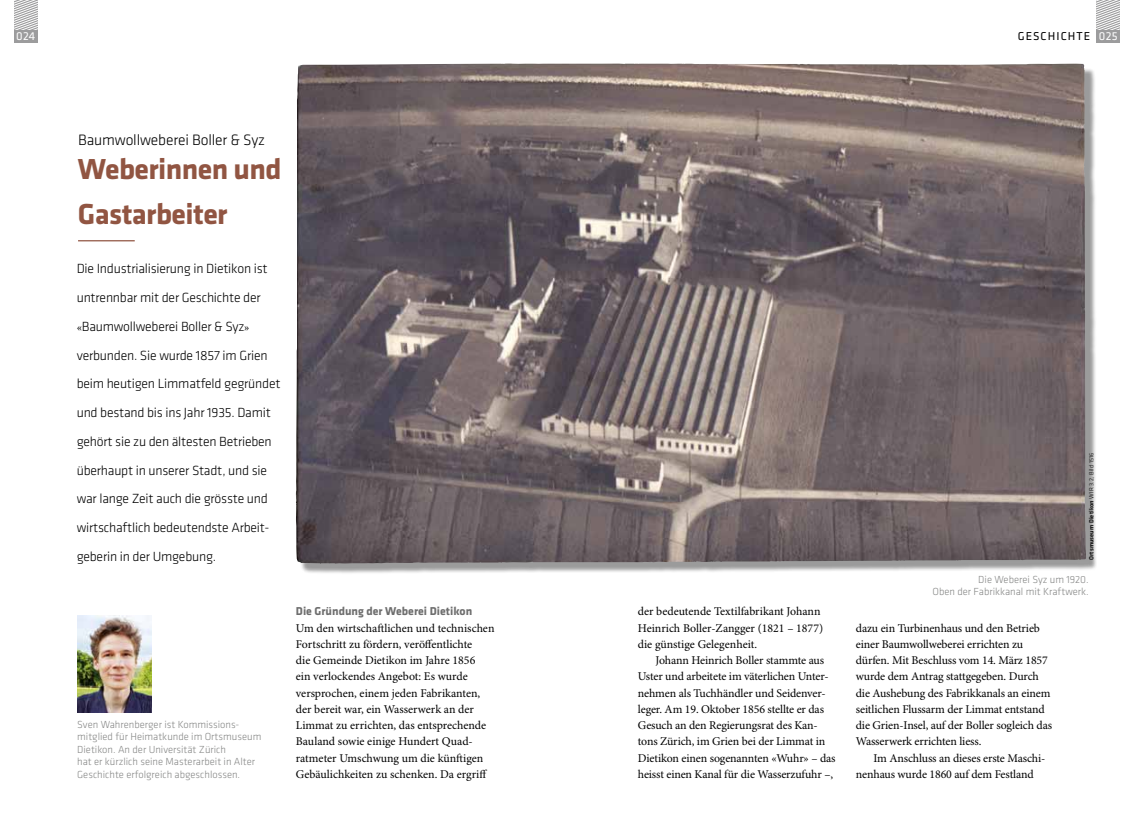
<style>
.page{position:relative;width:1134px;height:833px;background:#fff}
.page>*{position:absolute;margin:0;border:0;box-sizing:border-box;transform-origin:0 0}
.t1{font:30px/45px "Klavika Basic Bold 2";letter-spacing:-.02em;color:#915542}
.t2{font:300 15.62px "Klavika Basic";letter-spacing:-.01em;color:#000}
.t3{font:300 13.75px/28.8px "Klavika Basic";letter-spacing:-.015em;color:#000}
.t4{font:11.88px/16.2px "Minion Pro Regular 2";letter-spacing:-.01em;color:#000}
.t5{font:11.88px "Klavika Basic Bold 2";color:#6e6e6e}
.t6{font:11.88px "Klavika Basic";letter-spacing:.09em;color:#000}
.t7{font:11.88px "Klavika Basic";color:#fff}
.t8{font:300 10.62px/12.5px "Klavika Basic";color:#868786}
.t9{font:500 6.25px "Klavika Basic";letter-spacing:.02em;color:#000}
.s1{color:#fff}
.s2{font-family:"Minion Pro Regular 2";font-weight:400;font-size:11.88px}
.s3{font-weight:300}
</style>
<div class="page">
<svg style="left:14px;top:0;width:23px;height:30px"></svg>
<div style="left:14px;top:30px;width:23px;height:13px;background:#9c9c9d"></div>
<svg style="left:1097px;top:0;width:23px;height:30px"></svg>
<div style="left:1097px;top:30px;width:23px;height:13px;background:#9c9c9d"></div>
<hr style="left:78px;top:240px;width:57px;height:1px;background:#915542">
<img style="left:78px;top:615px;width:74px;height:98px">
<div style="left:299px;top:67px;width:798px;height:508px;background:#000;opacity:.4"></div>
<img style="left:296px;top:64px;width:790px;height:500px">
<p class="t7" style="left:16px;top:28px;width:20px">024</p>
<p class="t6" style="left:1018px;top:28px;width:102px">GESCHICHTE <span class="s1">025</span></p>
<h2 class="t2" style="left:78px;top:131px;width:188px">Baumwollweberei Boller &amp; Syz</h2>
<h1 class="t1" style="left:78px;top:145px;width:205px">Weberinnen und<br>Gastarbeiter</h1>
<p class="t3" style="left:77px;top:254px;width:205px">Die Industrialisierung in Dietikon ist untrennbar mit der Geschichte der <span class="s2">«</span>Baumwollweberei Boller &amp; Syz<span class="s2">» </span>verbunden. Sie wurde 1857 im Grien beim heutigen Limmatfeld gegründet und bestand bis ins Jahr 1935. Damit gehört sie zu den ältesten Betrieben überhaupt in unserer Stadt, und sie war lange Zeit auch die grösste und wirtschaftlich bedeutendste Arbeit&shy;geberin in der Umgebung.</p>
<p class="t8" style="left:77px;top:718px;width:186px">Sven Wahrenberger ist Kommissions&shy;mitglied für Heimatkunde im Ortsmuseum Dietikon. An der Universität Zürich<br>hat er kürzlich seine Masterarbeit in Alter Geschichte erfolgreich abgeschlossen.</p>
<p class="t5" style="left:296px;top:603px;width:178px">Die Gründung der Weberei Dietikon</p>
<p class="t4" style="left:296px;top:620px;width:200px">Um den wirtschaftlichen und technischen Fortschritt zu fördern, veröffentlichte<br>die Gemeinde Dietikon im Jahre 1856<br>ein verlockendes Angebot: Es wurde versprochen, einem jeden Fabrikanten, der bereit war, ein Wasserwerk an der Limmat zu errichten, das entsprechende Bauland sowie einige Hundert Quad&shy;ratmeter Umschwung um die künftigen Gebäulichkeiten zu schenken. Da ergriff</p>
<p class="t4" style="left:638px;top:604px;width:187px">der bedeutende Textilfabrikant Johann<br>Heinrich Boller-Zangger (1821 – 1877) die günstige Gelegenheit.</p>
<p class="t4" style="left:638px;top:652px;width:199px;text-indent:18px">Johann Heinrich Boller stammte aus Uster und arbeitete im väterlichen Unter&shy;nehmen als Tuchhändler und Seidenver&shy;leger. Am 19. Oktober 1856 stellte er das Gesuch an den Regierungsrat des Kan&shy;tons Zürich, im Grien bei der Limmat in Dietikon einen sogenannten «Wuhr» – das heisst einen Kanal für die Wasserzufuhr –,</p>
<p class="t9" style="left:1087px;top:560px;width:109px;rotate:-90deg">Ortsmuseum Dietikon <span class="s3">WIR 3.2, Bild 1516</span></p>
<p class="t8" style="left:932px;top:573px;width:158px;text-align:right">Die Weberei Syz um 1920.<br>Oben der Fabrikkanal mit Kraftwerk.</p>
<p class="t4" style="left:856px;top:620px;width:198px">dazu ein Turbinenhaus und den Betrieb einer Baumwollweberei errichten zu dürfen. Mit Beschluss vom 14. März 1857 wurde dem Antrag stattgegeben. Durch die Aushebung des Fabrikkanals an einem seitlichen Flussarm der Limmat entstand die Grien-Insel, auf der Boller sogleich das Wasserwerk errichten liess.</p>
<p class="t4" style="left:856px;top:750px;width:191px;text-indent:18px">Im Anschluss an dieses erste Maschi&shy;nenhaus wurde 1860 auf dem Festland</p>
</div>
